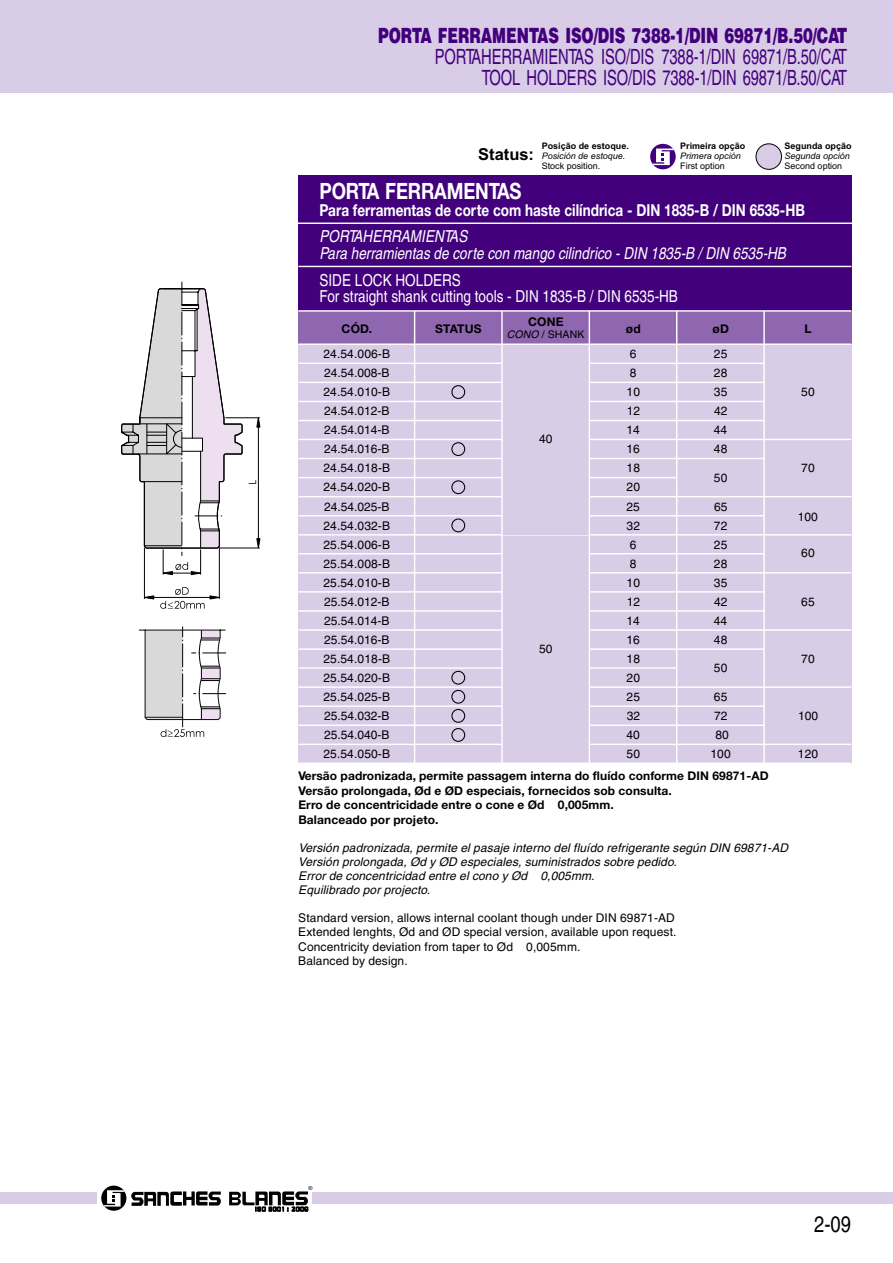
<style>
.page{position:relative;width:893px;height:1263px;background:#fff}
.page>*{position:absolute;margin:0;border:0;box-sizing:border-box;transform-origin:0 0}
.t1{font:700 22.5px "Helvetica Neue";letter-spacing:-.005em;color:#fff;scale:.82 1}
.t2{font:22.5px "Helvetica";color:#000;scale:.82 1}
.t3{font:21px/20.9px "Helvetica";letter-spacing:-.005em;color:#42007d;text-align:right;scale:.7 1}
.t4{font:900 21px "Helvetica";letter-spacing:-.005em;color:#42007d;scale:.7 1}
.t5{font:italic 16.5px/16.4px "Helvetica";color:#fff;scale:.82 1}
.t6{font:16.5px/16.4px "Helvetica";color:#fff;scale:.82 1}
.t7{font:700 16.5px "Helvetica Neue";color:#fff;scale:.82 1}
.t8{font:700 16.5px "Arial";color:#000}
.t9{font:12px/19px "Helvetica";letter-spacing:.01em;color:#000;text-align:justify}
.t10{font:700 12px/14.4px "Helvetica Neue";letter-spacing:.01em;color:#000}
.t11{font:italic 12px/14.1px "Helvetica";letter-spacing:.01em;color:#000}
.t12{font:10.5px "Helvetica";letter-spacing:.01em;color:#000}
.t13{font:italic 9px "Arial";color:#000}
.t14{font:700 9px "Arial";color:#000}
.t15{font:9px "Arial";color:#000}
.t16{font:5.55px "Arial";color:#000}
.s1{font-style:italic}
</style>
<div class="page">
<div style="left:0;top:0;width:893px;height:93px;background:#d9cce6"></div>
<div style="left:298px;top:344px;width:553px;height:419px;background:#d9cce6"></div>
<div style="left:298px;top:175px;width:553px;height:136px;background:#42007d"></div>
<hr style="left:294px;top:223px;width:561px;height:1px;background:#fff">
<hr style="left:298px;top:266px;width:553px;height:1px;background:#fff">
<div style="left:298px;top:311px;width:553px;height:33px;background:#8f66b0"></div>
<hr style="left:763px;top:311px;width:1px;height:453px;background:#fff">
<hr style="left:676px;top:311px;width:1px;height:453px;background:#fff">
<hr style="left:298px;top:344px;width:553px;height:1px;background:#fff">
<hr style="left:298px;top:363px;width:466px;height:1px;background:#fff">
<hr style="left:298px;top:382px;width:466px;height:1px;background:#fff">
<hr style="left:298px;top:401px;width:466px;height:1px;background:#fff">
<hr style="left:298px;top:420px;width:466px;height:1px;background:#fff">
<hr style="left:298px;top:439px;width:553px;height:1px;background:#fff">
<hr style="left:298px;top:458px;width:466px;height:1px;background:#fff">
<hr style="left:298px;top:477px;width:378px;height:1px;background:#fff">
<hr style="left:298px;top:496px;width:553px;height:1px;background:#fff">
<hr style="left:298px;top:515px;width:466px;height:1px;background:#fff">
<hr style="left:298px;top:534px;width:553px;height:2px;background:#fff">
<hr style="left:298px;top:553px;width:466px;height:1px;background:#fff">
<hr style="left:298px;top:572px;width:553px;height:2px;background:#fff">
<hr style="left:298px;top:591px;width:466px;height:2px;background:#fff">
<hr style="left:298px;top:610px;width:466px;height:2px;background:#fff">
<hr style="left:298px;top:629px;width:553px;height:2px;background:#fff">
<hr style="left:298px;top:648px;width:466px;height:2px;background:#fff">
<hr style="left:298px;top:667px;width:378px;height:2px;background:#fff">
<hr style="left:298px;top:686px;width:553px;height:2px;background:#fff">
<hr style="left:298px;top:705px;width:466px;height:2px;background:#fff">
<hr style="left:298px;top:725px;width:466px;height:1px;background:#fff">
<hr style="left:298px;top:744px;width:553px;height:1px;background:#fff">
<div style="left:502px;top:346px;width:87px;height:188px;background:#d9cce6"></div>
<div style="left:502px;top:539px;width:87px;height:223px;background:#d9cce6"></div>
<hr style="left:501px;top:311px;width:1px;height:453px;background:#fff">
<hr style="left:414px;top:311px;width:1px;height:453px;background:#fff">
<hr style="left:258px;top:418px;width:1px;height:121px;background:#000">
<hr style="left:225px;top:418px;width:35px;height:1px;background:#000">
<svg style="left:256px;top:417px;width:4px;height:11px"></svg>
<hr style="left:219px;top:548px;width:41px;height:1px;background:#000">
<svg style="left:256px;top:538px;width:4px;height:11px"></svg>
<svg style="left:139px;top:627px;width:87px;height:110px"></svg>
<svg style="left:121px;top:282px;width:122px;height:327px"></svg>
<div style="left:0;top:1193px;width:893px;height:11px;background:#d9cce6"></div>
<hr style="left:588px;top:311px;width:2px;height:453px;background:#fff">
<svg style="left:650px;top:144px;width:25px;height:25px"></svg>
<svg style="left:652px;top:149px;width:22px;height:16px"></svg>
<div style="left:755px;top:143px;width:26px;height:27px;background:#d9cce6;border:1px solid #000;border-radius:50%"></div>
<div style="left:97px;top:1190px;width:215px;height:17px;background:#fff"></div>
<div style="left:101px;top:1186px;width:25px;height:25px;background:#000;border-radius:50%"></div>
<svg style="left:103px;top:1190px;width:118px;height:17px"></svg>
<svg style="left:229px;top:1191px;width:80px;height:21px"></svg>
<div style="left:451px;top:385px;width:14px;height:14px;border:1px solid #000;border-radius:50%"></div>
<div style="left:451px;top:442px;width:14px;height:14px;border:1px solid #000;border-radius:50%"></div>
<div style="left:451px;top:480px;width:14px;height:14px;border:1px solid #000;border-radius:50%"></div>
<div style="left:451px;top:519px;width:14px;height:13px;border:1px solid #000;border-radius:50%"></div>
<div style="left:451px;top:728px;width:14px;height:14px;border:1px solid #000;border-radius:50%"></div>
<div style="left:451px;top:709px;width:14px;height:14px;border:1px solid #000;border-radius:50%"></div>
<div style="left:451px;top:690px;width:14px;height:14px;border:1px solid #000;border-radius:50%"></div>
<div style="left:451px;top:671px;width:14px;height:14px;border:1px solid #000;border-radius:50%"></div>
<hr style="left:298px;top:310px;width:553px;height:2px;background:#fff">
<h2 class="t4" style="left:378px;top:27px;width:671px">PORTA FERRAMENTAS ISO/DIS 7388-1/DIN 69871/B.50/CAT</h2>
<h2 class="t3" style="left:434px;top:48px;width:590px">PORTAHERRAMIENTAS ISO/DIS 7388-1/DIN 69871/B.50/CAT<br>TOOL HOLDERS ISO/DIS 7388-1/DIN 69871/B.50/CAT</h2>
<h3 class="t8" style="left:478px;top:148px;width:57px">Status:</h3>
<p class="t14" style="left:541px;top:142px;width:89px">Posição de estoque.</p>
<p class="t13" style="left:541px;top:152px;width:85px">Posición de estoque.</p>
<p class="t15" style="left:541px;top:162px;width:60px">Stock position.</p>
<p class="t14" style="left:680px;top:142px;width:67px">Primeira opção</p>
<p class="t13" style="left:680px;top:152px;width:62px">Primera opción</p>
<p class="t15" style="left:680px;top:162px;width:46px">First option</p>
<p class="t14" style="left:784px;top:142px;width:69px">Segunda opção</p>
<p class="t13" style="left:784px;top:152px;width:67px">Segunda opción</p>
<p class="t15" style="left:784px;top:163px;width:59px">Second option</p>
<h1 class="t1" style="left:319px;top:182px;width:248px">PORTA FERRAMENTAS</h1>
<h3 class="t7" style="left:319px;top:203px;width:593px">Para ferramentas de corte com haste cilíndrica - DIN 1835-B / DIN 6535-HB</h3>
<h3 class="t5" style="left:319px;top:230px;width:574px">PORTAHERRAMIENTAS<br>Para herramientas de corte con mango cilindrico - DIN 1835-B / DIN 6535-HB</h3>
<h3 class="t6" style="left:319px;top:273px;width:438px">SIDE LOCK HOLDERS<br>For straight shank cutting tools - DIN 1835-B / DIN 6535-HB</h3>
<p class="t10" style="left:341px;top:322px;width:32px">CÓD.</p>
<p class="t10" style="left:528px;top:316px;width:37px">CONE</p>
<p class="t12" style="left:507px;top:330px;width:79px"><span class="s1">CONO</span> / SHANK</p>
<p class="t9" style="left:323px;top:345px;width:68px">24.54.006-B 24.54.008-B 24.54.010-B 24.54.012-B 24.54.014-B 24.54.016-B 24.54.018-B 24.54.020-B 24.54.025-B 24.54.032-B 25.54.006-B 25.54.008-B 25.54.010-B 25.54.012-B 25.54.014-B 25.54.016-B 25.54.018-B 25.54.020-B 25.54.025-B 25.54.032-B 25.54.040-B 25.54.050-B</p>
<p class="t10" style="left:435px;top:322px;width:48px">STATUS</p>
<p class="t10" style="left:626px;top:322px;width:16px">ød</p>
<p class="t10" style="left:712px;top:322px;width:18px">øD</p>
<p class="t10" style="left:804px;top:322px;width:9px">L</p>
<p class="t9" style="left:626px;top:345px;width:15px;text-align:left">6<br>8<br>10<br>12<br>14<br>16<br>18<br>20<br>25<br>32<br>6<br>8<br>10<br>12<br>14<br>16<br>18<br>20<br>25<br>32<br>40<br>50</p>
<p class="t9" style="left:714px;top:345px;width:15px">25<br>28<br>35<br>42<br>44<br>48</p>
<p class="t9" style="left:801px;top:383px;width:15px">50</p>
<p class="t9" style="left:539px;top:430px;width:15px">40</p>
<p class="t9" style="left:801px;top:460px;width:15px">70</p>
<p class="t9" style="left:714px;top:469px;width:15px">50</p>
<p class="t9" style="left:714px;top:498px;width:15px">65<br>72<br>25<br>28<br>35<br>42<br>44<br>48</p>
<p class="t9" style="left:714px;top:659px;width:15px">50</p>
<p class="t9" style="left:710px;top:688px;width:22px;text-align:center">65<br>72<br>80<br>100</p>
<p class="t9" style="left:798px;top:508px;width:22px">100</p>
<p class="t9" style="left:801px;top:544px;width:15px">60</p>
<p class="t9" style="left:801px;top:593px;width:15px">65</p>
<p class="t9" style="left:539px;top:640px;width:15px">50</p>
<p class="t9" style="left:801px;top:650px;width:15px">70</p>
<p class="t9" style="left:798px;top:707px;width:22px">100</p>
<p class="t9" style="left:797px;top:745px;width:22px">120</p>
<p class="t10" style="left:298px;top:770px;width:472px">Versão padronizada, permite passagem interna do fluído conforme DIN 69871-AD Versão prolongada, Ød e ØD especiais, fornecidos sob consulta.<br>Erro de concentricidade entre o cone e Ød 0,005mm.<br>Balanceado por projeto.</p>
<p class="t11" style="left:298px;top:841px;width:491px">Versión padronizada, permite el pasaje interno del fluído refrigerante según DIN 69871-AD Versión prolongada, Ød y ØD especiales, suministrados sobre pedido.<br>Error de concentricidad entre el cono y Ød 0,005mm.<br>Equilibrado por projecto.</p>
<p class="t9" style="left:298px;top:912px;width:379px;line-height:14.1px;text-align:left">Standard version, allows internal coolant though under DIN 69871-AD Extended lenghts, Ød and ØD special version, available upon request.<br>Concentricity deviation from taper to Ød 0,005mm.<br>Balanced by design.</p>
<p class="t16" style="left:308px;top:1186px;width:6px">®</p>
<h1 class="t2" style="left:814px;top:1214px;width:47px">2-09</h1>
</div>
